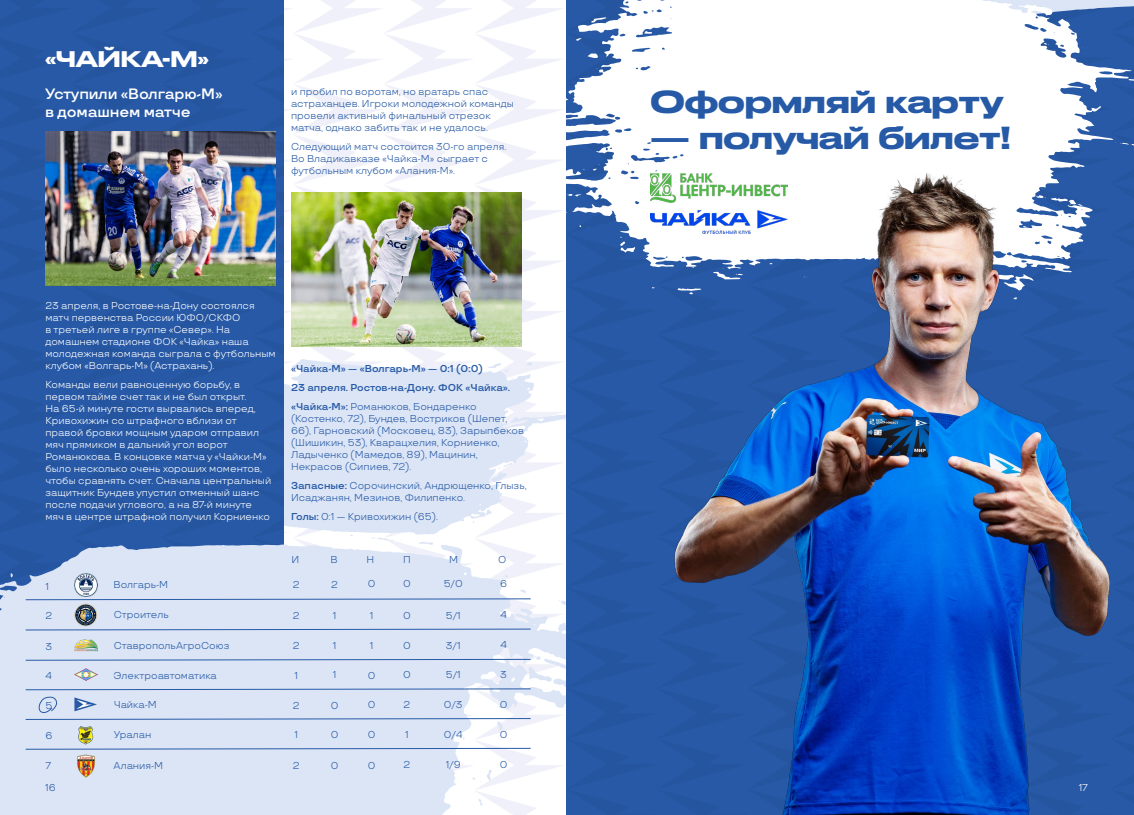
<style>
.page{position:relative;width:1134px;height:815px;background:#fff}
.page>*{position:absolute;margin:0;border:0;box-sizing:border-box;transform-origin:0 0}
.t1{font:500 30px "Druk Wide Cyr";color:#265aa6}
.t2{font:500 21.25px "Druk Wide Cyr";color:#fff}
.t3{font:600 15px/18px "TT Travels";letter-spacing:-.01em;color:#fff}
.t4{font:10px/12px "TT Travels";color:#265aa6}
.t5{font:10px/12px "TT Travels";color:#fff}
.t6{font:600 10px/19.1px "TT Travels";color:#265aa6}
.s1{font-weight:400}
.s2{font-weight:600}
</style>
<div class="page">
<img style="left:283px;top:0;width:284px;height:544px">
<svg style="left:283px;top:359px;width:284px;height:176px;fill:#dce5f6"></svg>
<svg style="left:486px;top:509px;width:6px;height:6px"></svg>
<svg style="left:485px;top:363px;width:31px;height:15px"></svg>
<svg style="left:283px;top:531px;width:17px;height:4px"></svg>
<svg style="left:527px;top:362px;width:8px;height:5px"></svg>
<svg style="left:565px;top:415px;width:2px;height:6px"></svg>
<svg style="left:491px;top:463px;width:21px;height:26px"></svg>
<div style="left:0;top:0;width:283px;height:544px;background:#2759a6"></div>
<svg style="left:0;top:544px;width:567px;height:271px;fill:#dce5f6"></svg>
<svg style="left:10px;top:573px;width:3px;height:4px"></svg>
<svg style="left:418px;top:541px;width:15px;height:8px"></svg>
<svg style="left:473px;top:799px;width:10px;height:7px"></svg>
<svg style="left:472px;top:770px;width:20px;height:12px"></svg>
<svg style="left:365px;top:537px;width:28px;height:4px"></svg>
<svg style="left:547px;top:600px;width:20px;height:30px"></svg>
<svg style="left:505px;top:574px;width:4px;height:4px"></svg>
<img style="left:45px;top:132px;width:231px;height:154px">
<img style="left:291px;top:192px;width:231px;height:154px">
<svg style="left:25px;top:652px;width:542px;height:38px;background:#d5dff2"></svg>
<svg style="left:25px;top:748px;width:506px;height:2px"></svg>
<div style="left:567px;top:56px;width:567px;height:759px;background:#2759a6"></div>
<img style="left:74px;top:755px;width:23px;height:22px">
<img style="left:74px;top:731px;width:23px;height:15px">
<img style="left:74px;top:669px;width:23px;height:12px">
<img style="left:74px;top:634px;width:23px;height:23px">
<svg style="left:25px;top:590px;width:506px;height:41px;background:#d1dcef"></svg>
<img style="left:74px;top:574px;width:23px;height:22px">
<svg style="left:25px;top:696px;width:506px;height:35px;background:#d8e1f3"></svg>
<svg style="left:530px;top:0;width:601px;height:272px"></svg>
<svg style="left:520px;top:126px;width:18px;height:20px"></svg>
<svg style="left:587px;top:54px;width:11px;height:5px"></svg>
<svg style="left:591px;top:17px;width:15px;height:6px"></svg>
<svg style="left:1128px;top:79px;width:6px;height:2px"></svg>
<svg style="left:541px;top:168px;width:9px;height:3px"></svg>
<svg style="left:1127px;top:142px;width:7px;height:4px"></svg>
<svg style="left:593px;top:164px;width:7px;height:7px"></svg>
<svg style="left:620px;top:237px;width:21px;height:20px"></svg>
<svg style="left:567px;top:194px;width:14px;height:6px"></svg>
<svg style="left:556px;top:167px;width:29px;height:10px"></svg>
<svg style="left:539px;top:115px;width:8px;height:3px"></svg>
<svg style="left:555px;top:98px;width:13px;height:7px"></svg>
<svg style="left:576px;top:35px;width:5px;height:6px"></svg>
<svg style="left:772px;top:0;width:362px;height:56px"></svg>
<svg style="left:644px;top:31px;width:8px;height:3px"></svg>
<img style="left:650px;top:173px;width:15px;height:30px">
<img style="left:650px;top:210px;width:15px;height:24px">
<img style="left:665px;top:116px;width:462px;height:699px">
<h2 class="t2" style="left:45px;top:41px;width:166px">«ЧАЙКА-М»</h2>
<h3 class="t3" style="left:45px;top:85px;width:179px">Уступили «Волгарю-М» в домашнем матче</h3>
<p class="t4" style="left:291px;top:86px;width:225px">и пробил по воротам, но вратарь спас астраханцев. Игроки молодежной команды провели активный финальный отрезок матча, однако забить так и не удалось.</p>
<p class="t4" style="left:291px;top:141px;width:217px">Следующий матч состоится 30-го апреля.<br>Во Владикавказе «Чайка-М» сыграет с футбольным клубом «Алания-М».</p>
<p class="t5" style="left:45px;top:300px;width:232px">23 апреля, в Ростове-на-Дону состоялся матч первенства России ЮФО/СКФО<br>в третьей лиге в группе «Север». На домашнем стадионе ФОК «Чайка» наша молодежная команда сыграла с футбольным клубом «Волгарь-М» (Астрахань).</p>
<p class="t5" style="left:45px;top:379px;width:227px">Команды вели равноценную борьбу, в первом тайме счет так и не был открыт.<br>На 65-й минуте гости вырвались вперед, Кривохижин со штрафного вблизи от правой бровки мощным ударом отправил мяч прямиком в дальний угол ворот Романюкова. В концовке матча у «Чайки-М» было несколько очень хороших моментов, чтобы сравнять счет. Сначала центральный защитник Бундев упустил отменный шанс после подачи углового, а на 87-й минуте мяч в центре штрафной получил Корниенко</p>
<p class="t6" style="left:291px;top:359px;width:221px">«Чайка-М» — «Волгарь-М» — 0:1 (0:0)<br>23 апреля. Ростов-на-Дону. ФОК «Чайка». «Чайка-М»: <span class="s1">Романюков, Бондаренко</span></p>
<p class="t4" style="left:291px;top:413px;width:235px">(Костенко, 72), Бундев, Востриков (Шепет, 66), Гарновский (Московец, 83), Зарыпбеков (Шишикин, 53), Кварацхелия, Корниенко, Ладыченко (Мамедов, 89), Мацинин, Некрасов (Сипиев, 72).</p>
<p class="t4" style="left:291px;top:480px;width:237px"><span class="s2">Запасные:</span> Сорочинский, Андрющенко, Глызь,<br>Исаджанян, Мезинов, Филипенко.</p>
<p class="t4" style="left:291px;top:511px;width:148px"><span class="s2">Голы:</span> 0:1 — Кривохижин (65).</p>
<p class="t4" style="left:292px;top:554px;width:9px">И</p>
<p class="t4" style="left:330px;top:554px;width:9px">В</p>
<p class="t4" style="left:367px;top:554px;width:9px">Н</p>
<p class="t4" style="left:403px;top:554px;width:9px">П</p>
<p class="t4" style="left:449px;top:554px;width:10px">М</p>
<p class="t4" style="left:498px;top:554px;width:10px">О</p>
<p class="t4" style="left:45px;top:580px;width:5px">1</p>
<p class="t4" style="left:114px;top:578px;width:56px">Волгарь-М</p>
<p class="t4" style="left:293px;top:578px;width:8px">2</p>
<p class="t4" style="left:331px;top:578px;width:8px">2</p>
<p class="t4" style="left:368px;top:578px;width:9px">0</p>
<p class="t4" style="left:403px;top:578px;width:9px">0</p>
<p class="t4" style="left:444px;top:577px;width:20px">5/0</p>
<p class="t4" style="left:500px;top:577px;width:9px">6</p>
<p class="t4" style="left:45px;top:609px;width:8px">2</p>
<p class="t4" style="left:114px;top:608px;width:57px">Строитель</p>
<p class="t4" style="left:293px;top:609px;width:8px">2</p>
<p class="t4" style="left:333px;top:609px;width:5px">1</p>
<p class="t4" style="left:370px;top:609px;width:5px">1</p>
<p class="t4" style="left:403px;top:609px;width:9px">0</p>
<p class="t4" style="left:446px;top:609px;width:16px">5/1</p>
<p class="t4" style="left:500px;top:608px;width:8px">4</p>
<p class="t4" style="left:45px;top:640px;width:8px">3</p>
<p class="t4" style="left:114px;top:640px;width:117px">СтавропольАгроСоюз</p>
<p class="t4" style="left:293px;top:640px;width:8px">2</p>
<p class="t4" style="left:333px;top:640px;width:5px">1</p>
<p class="t4" style="left:370px;top:640px;width:5px">1</p>
<p class="t4" style="left:403px;top:640px;width:9px">0</p>
<p class="t4" style="left:446px;top:639px;width:16px">3/1</p>
<p class="t4" style="left:500px;top:639px;width:8px">4</p>
<p class="t4" style="left:45px;top:670px;width:8px">4</p>
<p class="t4" style="left:114px;top:669px;width:105px">Электроавтоматика</p>
<p class="t4" style="left:294px;top:669px;width:5px">1</p>
<p class="t4" style="left:333px;top:669px;width:5px">1</p>
<p class="t4" style="left:368px;top:669px;width:9px">0</p>
<p class="t4" style="left:403px;top:669px;width:9px">0</p>
<p class="t4" style="left:446px;top:669px;width:16px">5/1</p>
<p class="t4" style="left:500px;top:669px;width:8px">3</p>
<p class="t4" style="left:45px;top:699px;width:8px">5</p>
<p class="t4" style="left:114px;top:698px;width:44px">Чайка-М</p>
<p class="t4" style="left:293px;top:699px;width:8px">2</p>
<p class="t4" style="left:331px;top:699px;width:9px">0</p>
<p class="t4" style="left:368px;top:699px;width:9px">0</p>
<p class="t4" style="left:404px;top:699px;width:8px">2</p>
<p class="t4" style="left:444px;top:699px;width:20px">0/3</p>
<p class="t4" style="left:500px;top:699px;width:9px">0</p>
<p class="t4" style="left:45px;top:730px;width:9px">6</p>
<p class="t4" style="left:114px;top:728px;width:39px">Уралан</p>
<p class="t4" style="left:294px;top:728px;width:5px">1</p>
<p class="t4" style="left:331px;top:728px;width:9px">0</p>
<p class="t4" style="left:368px;top:728px;width:9px">0</p>
<p class="t4" style="left:405px;top:728px;width:5px">1</p>
<p class="t4" style="left:444px;top:728px;width:20px">0/4</p>
<p class="t4" style="left:500px;top:729px;width:9px">0</p>
<p class="t4" style="left:45px;top:760px;width:7px">7</p>
<p class="t4" style="left:114px;top:760px;width:51px">Алания-М</p>
<p class="t4" style="left:293px;top:759px;width:8px">2</p>
<p class="t4" style="left:331px;top:759px;width:9px">0</p>
<p class="t4" style="left:368px;top:759px;width:9px">0</p>
<p class="t4" style="left:404px;top:759px;width:8px">2</p>
<p class="t4" style="left:446px;top:759px;width:17px">1/9</p>
<p class="t4" style="left:500px;top:759px;width:9px">0</p>
<p class="t4" style="left:45px;top:782px;width:12px">16</p>
<h1 class="t1" style="left:651px;top:77px;width:354px">Оформляй карту</h1>
<h1 class="t1" style="left:651px;top:113px;width:361px">— получай билет!</h1>
<p class="t5" style="left:1079px;top:782px;width:11px">17</p>
</div>
